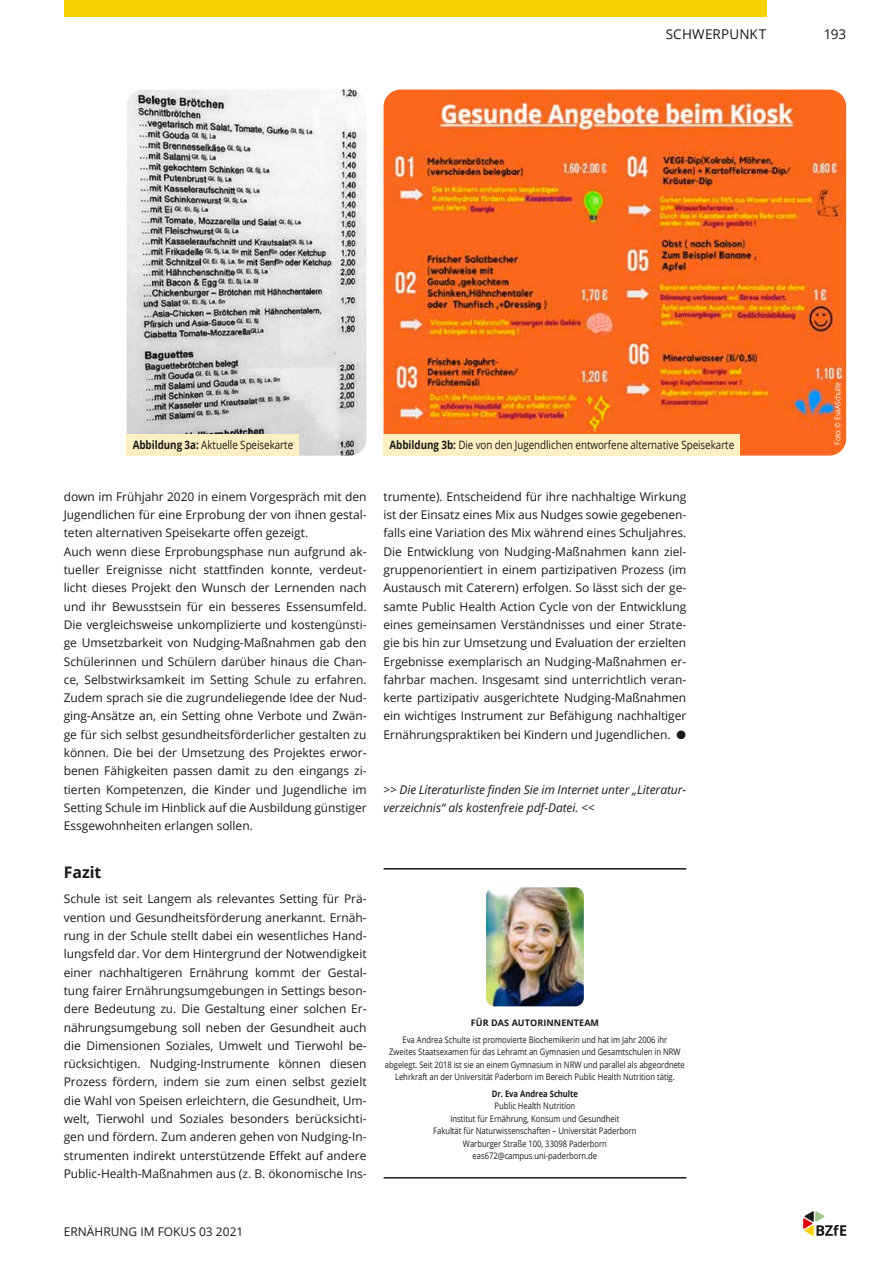
<style>
.page{position:relative;width:893px;height:1263px;background:#fff}
.page>*{position:absolute;margin:0;border:0;box-sizing:border-box;transform-origin:0 0}
.t1{font:700 15.9px "Open Sans";letter-spacing:-.005em;color:#1a1918}
.t2{font:13.5px "Open Sans";letter-spacing:.01em;color:#1a1918}
.t3{font:12px/18.3px "Open Sans";letter-spacing:-.005em;color:#1a1918;text-align:justify}
.t4{font:italic 12px/18.3px "Open Sans";letter-spacing:-.005em;color:#1a1918}
.t5{font:11.55px "Open Sans";letter-spacing:-.005em;color:#1a1918;scale:.85 1}
.t6{font:9px/12.5px "Open Sans";letter-spacing:-.005em;color:#1a1918;text-align:center;scale:.85 1}
.t7{font:700 9px "Open Sans";letter-spacing:.01em;color:#1a1918}
.t8{font:700 9px "Open Sans";letter-spacing:.01em;color:#1a1918;scale:.85 1}
.t9{font:7.8px "Open Sans";letter-spacing:-.005em;color:#fff;scale:.87 1}
.s1{font-weight:700}
</style>
<div class="page">
<img style="left:384px;top:90px;width:462px;height:366px">
<img style="left:127px;top:90px;width:240px;height:366px">
<div style="left:64px;top:0;width:702px;height:17px;background:#f7d100"></div>
<svg style="left:803px;top:1211px;width:43px;height:25px"></svg>
<hr style="left:384px;top:868px;width:302px;height:1px;background:#1a1918">
<hr style="left:384px;top:1177px;width:302px;height:1px;background:#1a1918">
<img style="left:486px;top:887px;width:98px;height:119px">
<div style="left:127px;top:434px;width:172px;height:22px;background:#fef0c2"></div>
<div style="left:384px;top:434px;width:356px;height:22px;background:#fef0c2"></div>
<p class="t2" style="left:666px;top:25px;width:102px">SCHWERPUNKT</p>
<p class="t2" style="left:824px;top:25px;width:24px">193</p>
<p class="t5" style="left:133px;top:437px;width:190px"><span class="s1">Abbildung 3a:</span> Aktuelle Speisekarte</p>
<p class="t5" style="left:389px;top:437px;width:407px"><span class="s1">Abbildung 3b:</span> Die von den Jugendlichen entworfene alternative Speisekarte</p>
<p class="t3" style="left:64px;top:487px;width:304px;text-align:left">down im Frühjahr 2020 in einem Vorgespräch mit den Jugendlichen für eine Erprobung der von ihnen gestal&shy;teten alternativen Speisekarte offen gezeigt.<br>Auch wenn diese Erprobungsphase nun aufgrund ak&shy;tueller Ereignisse nicht stattfinden konnte, verdeut&shy;licht dieses Projekt den Wunsch der Lernenden nach und ihr Bewusstsein für ein besseres Essensumfeld.<br>Die vergleichsweise unkomplizierte und kostengünsti&shy;ge Umsetzbarkeit von Nudging-Maßnahmen gab den Schülerinnen und Schülern darüber hinaus die Chan&shy;ce, Selbstwirksamkeit im Setting Schule zu erfahren.<br>Zudem sprach sie die zugrundeliegende Idee der Nud&shy;ging-Ansätze an, ein Setting ohne Verbote und Zwän&shy;ge für sich selbst gesundheitsförderlicher gestalten zu können. Die bei der Umsetzung des Projektes erwor&shy;benen Fähigkeiten passen damit zu den eingangs zi&shy;tierten Kompetenzen, die Kinder und Jugendliche im Setting Schule im Hinblick auf die Ausbildung günstiger Essgewohnheiten erlangen sollen.</p>
<h1 class="t1" style="left:64px;top:861px;width:39px">Fazit</h1>
<p class="t3" style="left:64px;top:889px;width:304px">Schule ist seit Langem als relevantes Setting für Prä&shy;vention und Gesundheitsförderung anerkannt. Ernäh&shy;rung in der Schule stellt dabei ein wesentliches Hand&shy;lungsfeld dar. Vor dem Hintergrund der Notwendigkeit einer nachhaltigeren Ernährung kommt der Gestal&shy;tung fairer Ernährungsumgebungen in Settings beson&shy;dere Bedeutung zu. Die Gestaltung einer solchen Er&shy;nährungsumgebung soll neben der Gesundheit auch die Dimensionen Soziales, Umwelt und Tierwohl be&shy;rücksichtigen. Nudging-Instrumente können diesen Prozess fördern, indem sie zum einen selbst gezielt die Wahl von Speisen erleichtern, die Gesundheit, Um&shy;welt, Tierwohl und Soziales besonders berücksichti&shy;gen und fördern. Zum anderen gehen von Nudging-In&shy;strumenten indirekt unterstützende Effekt auf andere Public-Health-Maßnahmen aus (z. B. ökonomische Ins-</p>
<p class="t3" style="left:384px;top:487px;width:304px">trumente). Entscheidend für ihre nachhaltige Wirkung ist der Einsatz eines Mix aus Nudges sowie gegebenen&shy;falls eine Variation des Mix während eines Schuljahres.<br>Die Entwicklung von Nudging-Maßnahmen kann ziel&shy;gruppenorientiert in einem partizipativen Prozess (im Austausch mit Caterern) erfolgen. So lässt sich der ge&shy;samte Public Health Action Cycle von der Entwicklung eines gemeinsamen Verständnisses und einer Strate&shy;gie bis hin zur Umsetzung und Evaluation der erzielten Ergebnisse exemplarisch an Nudging-Maßnahmen er&shy;fahrbar machen. Insgesamt sind unterrichtlich veran&shy;kerte partizipativ ausgerichtete Nudging-Maßnahmen ein wichtiges Instrument zur Befähigung nachhaltiger Ernährungspraktiken bei Kindern und Jugendlichen. ●</p>
<p class="t4" style="left:384px;top:780px;width:304px">&gt;&gt; Die Literaturliste finden Sie im Internet unter „Literatur&shy;verzeichnis“ als kostenfreie pdf-Datei. &lt;&lt;</p>
<p class="t7" style="left:471px;top:1016px;width:130px">FÜR DAS AUTORINNENTEAM</p>
<p class="t6" style="left:385px;top:1033px;width:354px">Eva Andrea Schulte ist promovierte Biochemikerin und hat im Jahr 2006 ihr<br>Zweites Staatsexamen für das Lehramt an Gymnasien und Gesamtschulen in NRW abgelegt. Seit 2018 ist sie an einem Gymnasium in NRW und parallel als abgeordnete Lehrkraft an der Universität Paderborn im Bereich Public Health Nutrition tätig.</p>
<p class="t8" style="left:492px;top:1087px;width:103px">Dr. Eva Andrea Schulte</p>
<p class="t6" style="left:433px;top:1099px;width:241px">Public Health Nutrition<br>Institut für Ernährung, Konsum und Gesundheit<br>Fakultät für Naturwissenschaften – Universität Paderborn Warburger Straße 100, 33098 Paderborn eas672@campus.uni-paderborn.de</p>
<p class="t3" style="left:64px;top:1222px;width:181px">ERNÄHRUNG IM FOKUS 03 2021</p>
<p class="t9" style="left:832px;top:445px;width:74px;rotate:-90deg">Foto: © EvaASchulte</p>
</div>
